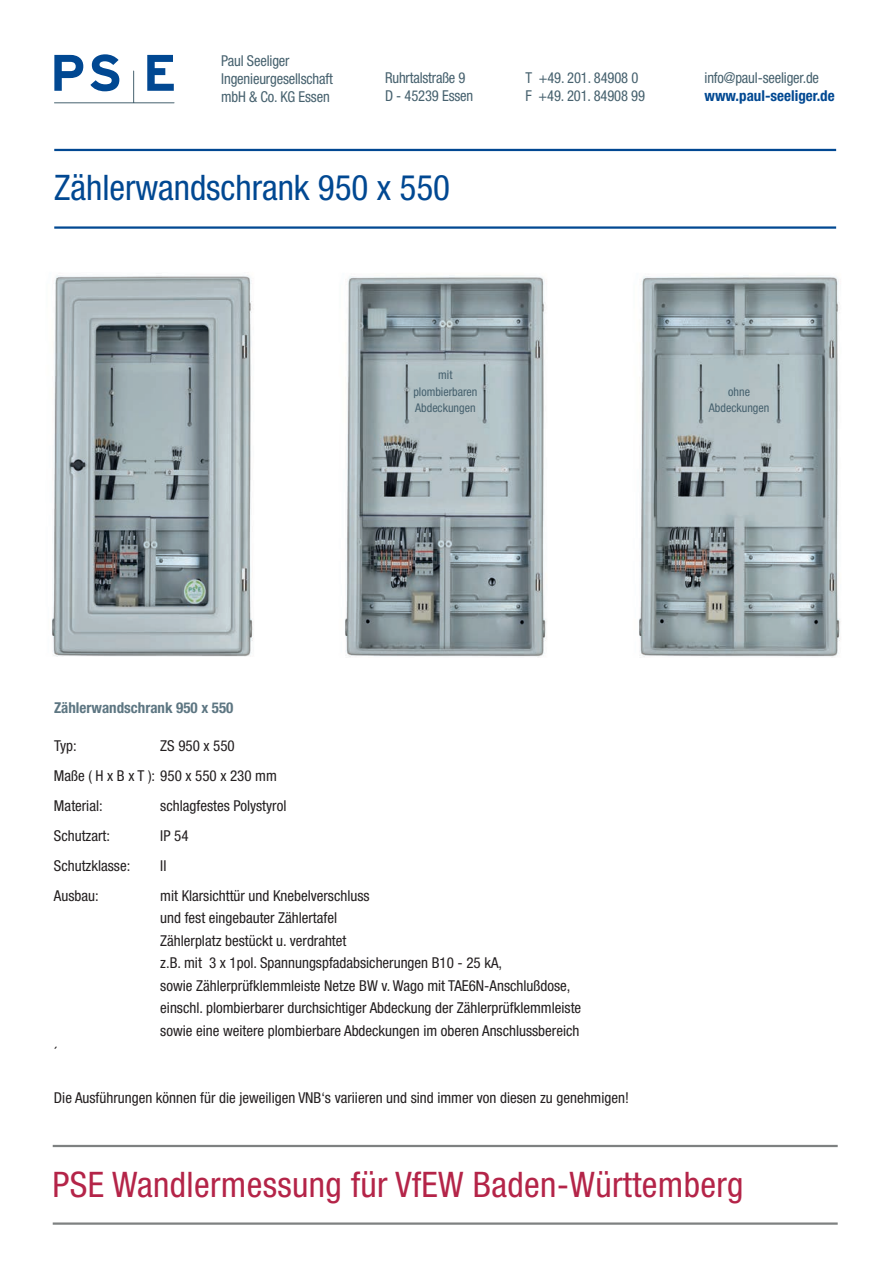
<style>
.page{position:relative;width:893px;height:1263px;background:#fff}
.page>*{position:absolute;margin:0;border:0;box-sizing:border-box;transform-origin:0 0}
.t1{font:condensed 35.25px "Helvetica Neue LT";letter-spacing:.01em;color:#b42448}
.t2{font:condensed 35.25px "Helvetica Neue LT";color:#014892}
.t3{font:condensed 15px/22.5px "Helvetica Neue LT";color:#231f20}
.t4{font:condensed 15px/18px "Helvetica Neue LT";letter-spacing:-.01em;color:#46616e}
.t5{font:700 condensed 15px "Helvetica Neue LT";color:#5d7682}
.t6{font:700 condensed 15px "Helvetica Neue LT";color:#014892}
.t7{font:condensed 12px/16.5px "Helvetica Neue LT";color:#46616e;text-align:center}
</style>
<div class="page">
<img style="left:52px;top:275px;width:201px;height:381px">
<img style="left:345px;top:275px;width:202px;height:382px">
<img style="left:639px;top:227px;width:202px;height:430px">
<hr style="left:54px;top:149px;width:782px;height:2px;background:#014892">
<hr style="left:54px;top:226px;width:782px;height:3px;background:#014892">
<hr style="left:53px;top:1145px;width:785px;height:2px;background:#7e8181">
<hr style="left:53px;top:1222px;width:785px;height:3px;background:#7e8181">
<svg style="left:54px;top:55px;width:29px;height:36px"></svg>
<svg style="left:90px;top:54px;width:29px;height:37px"></svg>
<svg style="left:147px;top:55px;width:27px;height:36px"></svg>
<hr style="left:54px;top:102px;width:120px;height:1px;background:#46616e">
<hr style="left:133px;top:71px;width:1px;height:31px;background:#46616e">
<p class="t4" style="left:221px;top:51px;width:113px">Paul Seeliger<br>Ingenieurgesellschaft mbH &amp; Co. KG Essen</p>
<p class="t4" style="left:385px;top:68px;width:90px">Ruhrtalstraße 9<br>D - 45239 Essen</p>
<h1 class="t2" style="left:54px;top:167px;width:397px">Zählerwandschrank 950 x 550</h1>
<p class="t4" style="left:526px;top:68px;width:121px">T +49. 201. 84908 0<br>F +49. 201. 84908 99</p>
<p class="t4" style="left:704px;top:68px;width:116px">info@paul-seeliger.de</p>
<p class="t6" style="left:704px;top:86px;width:132px">www.paul-seeliger.de</p>
<p class="t7" style="left:413px;top:367px;width:66px">mit plombierbaren<br>Abdeckungen</p>
<p class="t7" style="left:709px;top:383px;width:62px">ohne<br>Abdeckungen</p>
<p class="t5" style="left:54px;top:699px;width:181px">Zählerwandschrank 950 x 550</p>
<p class="t3" style="left:54px;top:734px;width:24px">Typ:</p>
<p class="t3" style="left:54px;top:730px;width:224px;line-height:30px;text-indent:106px">ZS 950 x 550<br>Maße ( H x B x T ): 950 x 550 x 230 mm<br>Material:</p>
<p class="t3" style="left:160px;top:794px;width:128px">schlagfestes Polystyrol</p>
<p class="t3" style="left:54px;top:824px;width:58px">Schutzart:</p>
<p class="t3" style="left:160px;top:824px;width:30px">IP 54</p>
<p class="t3" style="left:54px;top:854px;width:78px">Schutzklasse:</p>
<p class="t3" style="left:160px;top:854px;width:8px">II</p>
<p class="t3" style="left:54px;top:884px;width:46px">Ausbau:</p>
<p class="t3" style="left:160px;top:884px;width:422px">mit Klarsichttür und Knebelverschluss<br>und fest eingebauter Zählertafel<br>Zählerplatz bestückt u. verdrahtet<br>z.B. mit 3 x 1pol. Spannungspfadabsicherungen B10 - 25 kA,<br>sowie Zählerprüfklemmleiste Netze BW v. Wago mit TAE6N-Anschlußdose, einschl. plombierbarer durchsichtiger Abdeckung der Zählerprüfklemmleiste sowie eine weitere plombierbare Abdeckungen im oberen Anschlussbereich</p>
<p class="t3" style="left:54px;top:1042px;width:5px">´</p>
<p class="t3" style="left:54px;top:1087px;width:576px">Die Ausführungen können für die jeweiligen VNB‘s variieren und sind immer von diesen zu genehmigen!</p>
<h1 class="t1" style="left:53px;top:1164px;width:692px">PSE Wandlermessung für VfEW Baden-Württemberg</h1>
</div>
